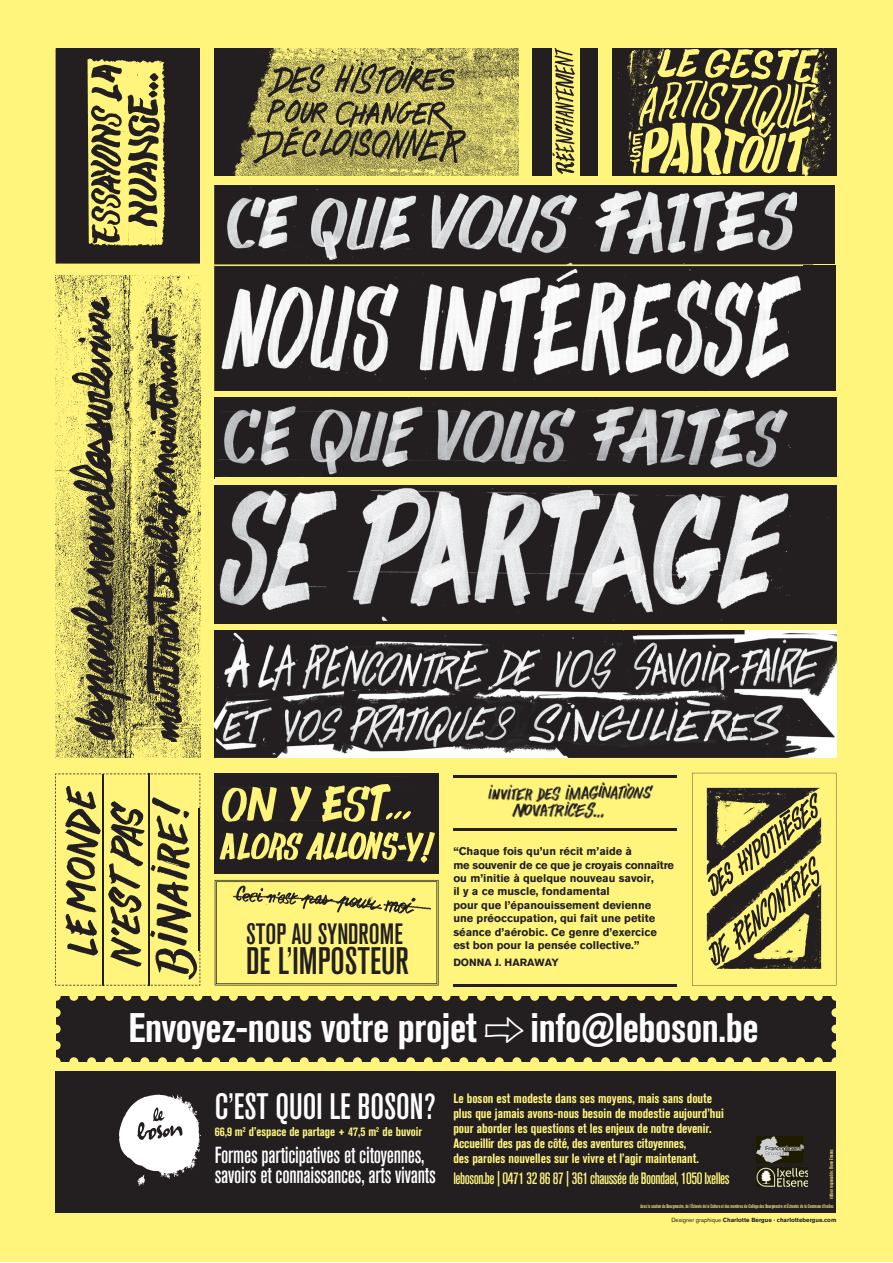
<style>
.page{position:relative;width:893px;height:1263px;background:#fff}
.page>*{position:absolute;margin:0;border:0;box-sizing:border-box;transform-origin:0 0}
.t1{font:700 condensed 40.95px "Akzidenz Grotesk BQ";letter-spacing:-.01em;color:#fff}
.t2{font:500 condensed 37.95px "Akzidenz Grotesk BQ";color:#231f20}
.t3{font:500 condensed 36.45px "Akzidenz Grotesk BQ";color:#fff}
.t4{font:500 condensed 29.25px "Akzidenz Grotesk BQ";color:#231f20}
.t5{font:500 condensed 23.1px/20.9px "Akzidenz Grotesk BQ";letter-spacing:-.01em;color:#fff}
.t6{font:500 condensed 16.35px "Akzidenz Grotesk BQ";letter-spacing:-.03em;color:#fff57d}
.t7{font:13.35px/14.9px "Akzidenz Grotesk BQ Bd Cnd Alt";color:#fff57d}
.t8{font:12.6px "Akzidenz Grotesk BQ Bd Cnd Alt";color:#fff57d}
.t9{font:700 11.1px/13.4px "Akzidenz Grotesk BQ";color:#231f20}
.t10{font:700 10.35px "Akzidenz Grotesk BQ";color:#231f20}
.t11{font:700 6px "Akzidenz Grotesk BQ";color:#231f20}
.t12{font:5.25px "Akzidenz Grotesk BQ Md Cnd Alt";color:#fff57d}
.s1{font-family:"PW New Arrows";font-weight:400;font-stretch:normal}
.s2{font-family:"Akzidenz Grotesk BQ Bd Cnd Alt";font-weight:400;font-stretch:normal}
.s3{font-weight:400}
</style>
<div class="page">
<div style="left:0;top:0;width:893px;height:1262px;background:#fff57d"></div>
<img style="left:215px;top:397px;width:621px;height:226px">
<img style="left:215px;top:630px;width:621px;height:127px">
<img style="left:215px;top:48px;width:303px;height:127px">
<div style="left:56px;top:1072px;width:780px;height:141px;background:#231f20"></div>
<svg style="left:56px;top:996px;width:780px;height:66px;background:#312c25"></svg>
<svg style="left:56px;top:48px;width:144px;height:216px"></svg>
<img style="left:56px;top:275px;width:145px;height:482px">
<img style="left:68px;top:297px;width:2px;height:444px">
<img style="left:138px;top:285px;width:2px;height:456px">
<img style="left:140px;top:277px;width:50px;height:464px">
<img style="left:552px;top:48px;width:23px;height:127px">
<img style="left:215px;top:773px;width:224px;height:100px">
<svg style="left:692px;top:773px;width:144px;height:212px"></svg>
<svg style="left:215px;top:880px;width:224px;height:105px"></svg>
<svg style="left:55px;top:773px;width:146px;height:213px"></svg>
<hr style="left:198px;top:808px;width:2px;height:143px;background:#231f20">
<hr style="left:102px;top:774px;width:1px;height:211px;background:#231f20">
<hr style="left:149px;top:773px;width:1px;height:212px;background:#231f20">
<hr style="left:453px;top:984px;width:224px;height:2px;background:#231f20">
<img style="left:463px;top:777px;width:214px;height:42px">
<hr style="left:453px;top:828px;width:224px;height:2px;background:#231f20">
<hr style="left:454px;top:775px;width:223px;height:2px;background:#231f20">
<img style="left:612px;top:48px;width:224px;height:127px">
<div style="left:532px;top:48px;width:19px;height:127px;background:#231f20"></div>
<div style="left:580px;top:48px;width:18px;height:127px;background:#231f20"></div>
<img style="left:215px;top:185px;width:620px;height:206px">
<div style="left:797px;top:185px;width:38px;height:79px;background:#231f20"></div>
<div style="left:803px;top:266px;width:32px;height:125px;background:#231f20"></div>
<img style="left:120px;top:1094px;width:80px;height:91px">
<img style="left:757px;top:1137px;width:46px;height:25px">
<div style="left:215px;top:477px;width:621px;height:8px;background:#fff57d"></div>
<img style="left:757px;top:1168px;width:51px;height:18px">
<img style="left:70px;top:297px;width:60px;height:444px">
<h3 class="t4" style="left:246px;top:917px;width:158px">STOP AU SYNDROME</h3>
<h2 class="t2" style="left:246px;top:940px;width:164px">DE L’IMPOSTEUR</h2>
<p class="t9" style="left:453px;top:845px;width:222px">“Chaque fois qu’un récit m’aide à<br>me souvenir de ce que je croyais connaître ou m’initie à quelque nouveau savoir,<br>il y a ce muscle, fondamental<br>pour que l’épanouissement devienne<br>une préoccupation, qui fait une petite séance d’aérobic. Ce genre d’exercice est bon pour la pensée collective.”</p>
<p class="t10" style="left:453px;top:956px;width:107px">DONNA J. HARAWAY</p>
<h1 class="t1" style="left:128px;top:1005px;width:632px">Envoyez-nous votre projet <span class="s1">P</span> <span class="s2">info@leboson.be</span></h1>
<h3 class="t3" style="left:215px;top:1086px;width:223px">C’EST QUOI LE BOSON?</h3>
<p class="t8" style="left:215px;top:1125px;width:209px">66,9 m<sup>2</sup> d’espace de partage + 47,5 m<sup>2</sup> de buvoir</p>
<h3 class="t5" style="left:215px;top:1144px;width:223px">Formes participatives et citoyennes, savoirs et connaissances, arts vivants</h3>
<p class="t7" style="left:453px;top:1091px;width:272px">Le boson est modeste dans ses moyens, mais sans doute plus que jamais avons-nous besoin de modestie aujourd’hui pour aborder les questions et les enjeux de notre devenir.<br>Accueillir des pas de côté, des aventures citoyennes,<br>des paroles nouvelles sur le vivre et l’agir maintenant.</p>
<h3 class="t6" style="left:453px;top:1168px;width:278px">leboson.be | 0471 32 86 87 | 361 chaussée de Boondael, 1050 Ixelles</h3>
<p class="t12" style="left:828px;top:1199px;width:51px;rotate:-90deg">éditeur responsable : Bruno Emsens</p>
<p class="t12" style="left:640px;top:1203px;width:194px">Avec le soutien du Bourgmestre, de l’Échevin de la Culture et des membres du Collège des Bourgmestre et Échevins de la Commune d’Ixelles</p>
<p class="t11" style="left:671px;top:1216px;width:166px"><span class="s3">Designer graphique</span> Charlotte Bergue · charlottebergue.com</p>
</div>
